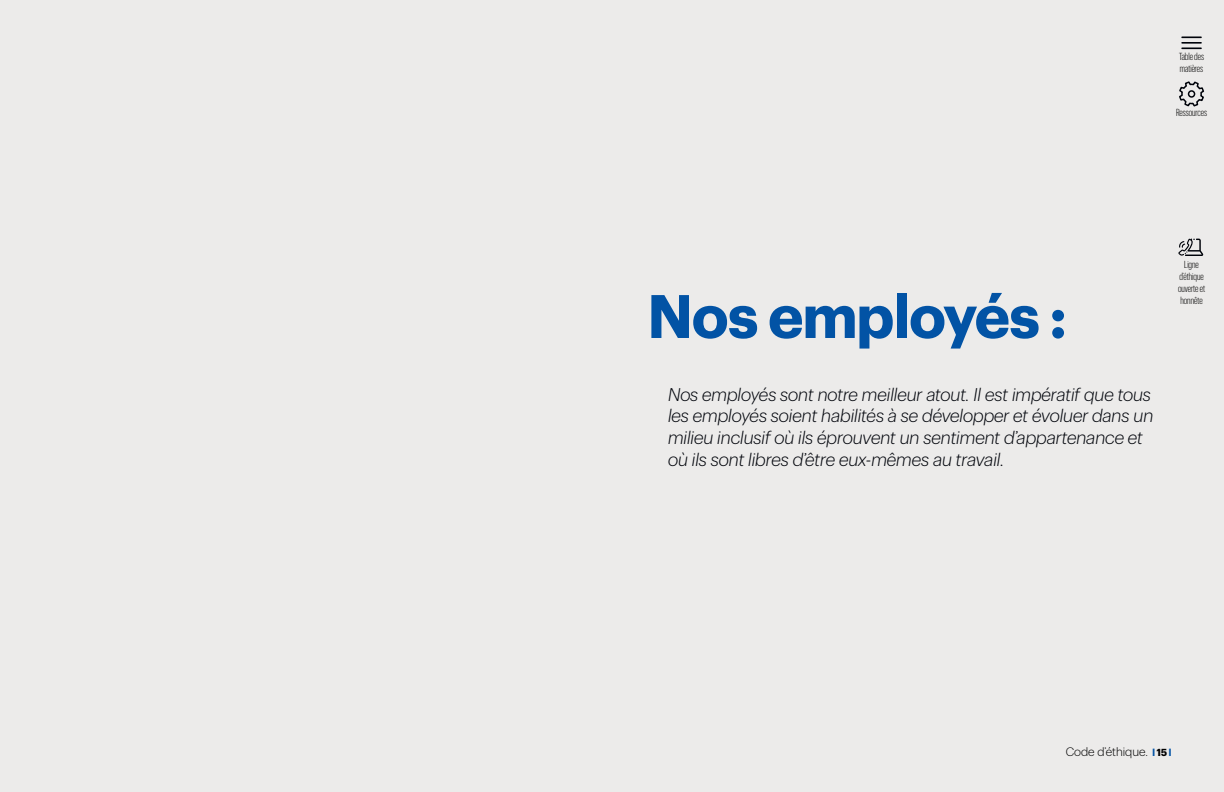
<style>
.page{position:relative;width:1224px;height:792px;background:#ecebea}
.page>*{position:absolute;margin:0;border:0;box-sizing:border-box;transform-origin:0 0}
.t1{font:700 60px "Human BBY 75";color:#0253a5}
.t2{font:italic 300 18px/21.6px "Human BBY 46";color:#00030a}
.t3{font:300 12px "Human BBY 45";color:#000}
.t4{font:300 10px/12px "Human BBY Condensed 47";color:#000}
.t5{font:700 10px "Human BBY 75";color:#0253a5}
.s1{color:#000}
</style>
<div class="page">
<hr style="left:1181px;top:36px;width:21px;height:2px;background:#00030a">
<hr style="left:1181px;top:42px;width:21px;height:2px;background:#00030a">
<hr style="left:1181px;top:47px;width:21px;height:2px;background:#00030a">
<svg style="left:1179px;top:81px;width:26px;height:26px"></svg>
<svg style="left:1178px;top:239px;width:25px;height:17px"></svg>
<p class="t4" style="left:1179px;top:50px;width:26px">Table des matières</p>
<p class="t4" style="left:1176px;top:106px;width:32px">Ressources</p>
<h1 class="t1" style="left:648px;top:270px;width:420px">Nos employés :</h1>
<p class="t2" style="left:668px;top:382px;width:487px">Nos employés sont notre meilleur atout. Il est impératif que tous les employés soient habilités à se développer et évoluer dans un milieu inclusif où ils éprouvent un sentiment d’appartenance et où ils sont libres d’être eux-mêmes au travail.</p>
<p class="t4" style="left:1178px;top:258px;width:29px;text-align:center">Ligne d’éthique ouverte et honnête</p>
<p class="t3" style="left:1066px;top:743px;width:84px">Code d’éthique.</p>
<p class="t5" style="left:1153px;top:745px;width:20px">l <span class="s1">15</span> l</p>
</div>
